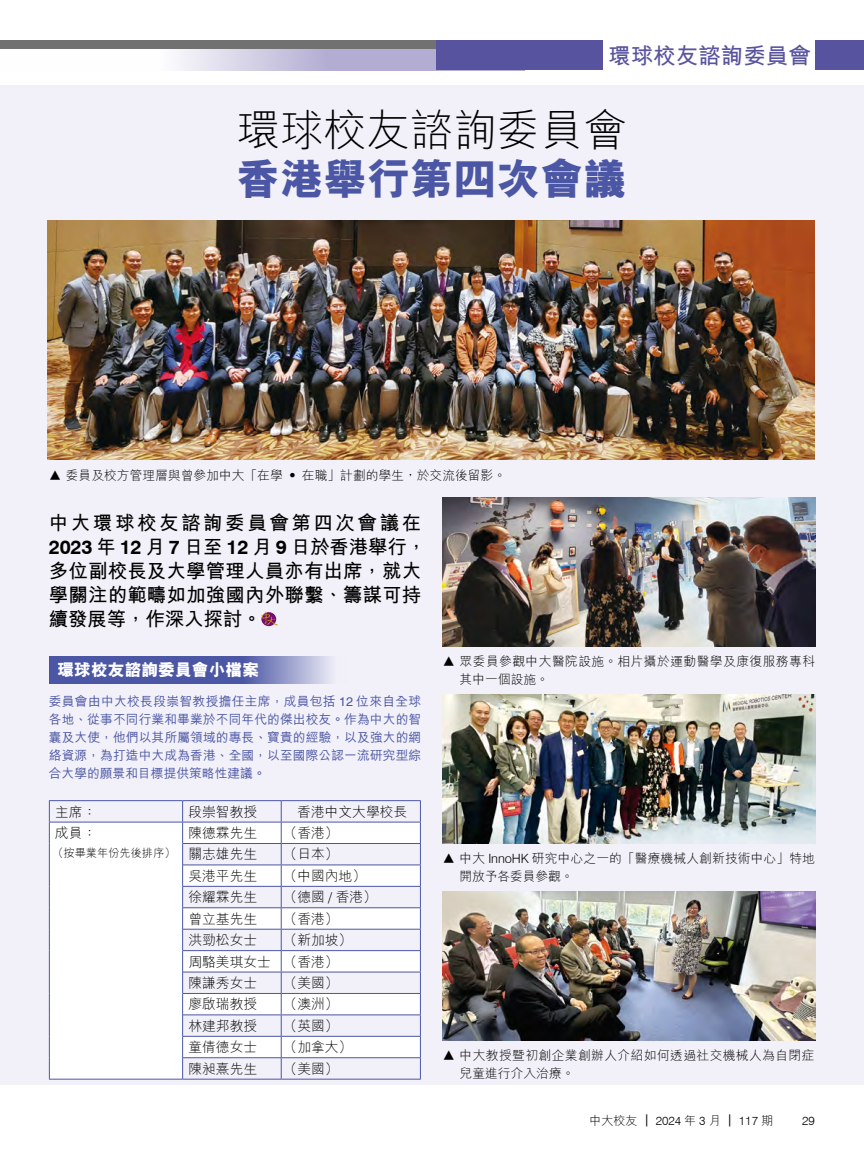
<style>
.page{position:relative;width:864px;height:1170px;background:#fff}
.page>*{position:absolute;margin:0;border:0;box-sizing:border-box;transform-origin:0 0}
.t1{font:800 43.35px "M Hei HK";color:#4b56a4}
.t2{font:300 43.35px "M Hei HK";color:#000}
.t3{font:700 22.5px "M Hei HK";color:#58539e}
.t4{font:700 19.5px/24px "M Hei HK";letter-spacing:.005em;color:#000}
.t5{font:800 16.8px "M Hei HK";color:#fff}
.t6{font:300 13.8px/21.5px "M Hei HK";color:#000}
.t7{font:500 12.75px/18px "M Hei HK";letter-spacing:.01em;color:#4b56a4;text-align:justify}
.t8{font:300 12.75px/18px "M Hei HK";letter-spacing:.01em;color:#000}
.t9{font:300 12.75px/18px "M Hei HK";letter-spacing:.03em;color:#000}
.t10{font:300 12.75px/18px "M Hei HK";letter-spacing:.035em;color:#000}
.t11{font:300 12px "M Hei HK";color:#000}
.t12{font:300 12px "Swiss 721 BT";color:#000}
.t13{font:300 11.25px "M Hei HK";color:#000}
.s1{font-family:"Swiss 721 BT"}
.s2{font-family:"Swiss 721 BT";font-weight:400}
</style>
<div class="page">
<div style="left:815px;top:41px;width:48px;height:29px;background:#58539e"></div>
<svg style="left:178px;top:49px;width:257px;height:21px;background:#c6c1de"></svg>
<div style="left:0;top:41px;width:524px;height:8px;background:#727171"></div>
<div style="left:435px;top:41px;width:167px;height:29px;background:#58539e"></div>
<div style="left:0;top:85px;width:863px;height:999px;background:#f2f1f9"></div>
<img style="left:48px;top:221px;width:766px;height:239px">
<svg style="left:261px;top:611px;width:17px;height:14px"></svg>
<img style="left:442px;top:497px;width:372px;height:149px">
<img style="left:442px;top:694px;width:372px;height:149px">
<img style="left:442px;top:891px;width:372px;height:148px">
<svg style="left:49px;top:656px;width:282px;height:27px;background:#636cb0"></svg>
<svg style="left:50px;top:822px;width:370px;height:256px;fill:#fff"></svg>
<svg style="left:182px;top:801px;width:1px;height:277px"></svg>
<svg style="left:281px;top:801px;width:1px;height:277px"></svg>
<hr style="left:49px;top:800px;width:133px;height:1px;background:#4b56a4">
<hr style="left:182px;top:800px;width:99px;height:1px;background:#4b56a4">
<hr style="left:281px;top:800px;width:139px;height:1px;background:#4b56a4">
<hr style="left:49px;top:821px;width:133px;height:1px;background:#4b56a4">
<svg style="left:49px;top:801px;width:1px;height:277px"></svg>
<hr style="left:49px;top:1078px;width:133px;height:1px;background:#4b56a4">
<hr style="left:182px;top:821px;width:99px;height:1px;background:#4b56a4">
<hr style="left:281px;top:821px;width:139px;height:1px;background:#4b56a4">
<hr style="left:183px;top:843px;width:98px;height:1px;background:#4b56a4">
<hr style="left:281px;top:843px;width:139px;height:1px;background:#4b56a4">
<hr style="left:183px;top:864px;width:98px;height:1px;background:#4b56a4">
<hr style="left:281px;top:864px;width:139px;height:1px;background:#4b56a4">
<hr style="left:183px;top:885px;width:98px;height:1px;background:#4b56a4">
<hr style="left:281px;top:885px;width:139px;height:1px;background:#4b56a4">
<hr style="left:183px;top:907px;width:98px;height:1px;background:#4b56a4">
<hr style="left:281px;top:907px;width:139px;height:1px;background:#4b56a4">
<hr style="left:183px;top:928px;width:98px;height:1px;background:#4b56a4">
<hr style="left:281px;top:928px;width:139px;height:1px;background:#4b56a4">
<hr style="left:183px;top:950px;width:98px;height:1px;background:#4b56a4">
<hr style="left:281px;top:950px;width:139px;height:1px;background:#4b56a4">
<hr style="left:183px;top:971px;width:98px;height:1px;background:#4b56a4">
<hr style="left:281px;top:971px;width:139px;height:1px;background:#4b56a4">
<hr style="left:183px;top:992px;width:98px;height:1px;background:#4b56a4">
<hr style="left:281px;top:992px;width:139px;height:1px;background:#4b56a4">
<hr style="left:183px;top:1014px;width:98px;height:1px;background:#4b56a4">
<hr style="left:281px;top:1014px;width:139px;height:1px;background:#4b56a4">
<hr style="left:183px;top:1035px;width:98px;height:1px;background:#4b56a4">
<hr style="left:281px;top:1035px;width:139px;height:1px;background:#4b56a4">
<hr style="left:183px;top:1057px;width:98px;height:1px;background:#4b56a4">
<hr style="left:281px;top:1057px;width:139px;height:1px;background:#4b56a4">
<svg style="left:420px;top:801px;width:1px;height:277px"></svg>
<hr style="left:182px;top:1078px;width:99px;height:1px;background:#4b56a4">
<hr style="left:281px;top:1078px;width:139px;height:1px;background:#4b56a4">
<h2 class="t3" style="left:608px;top:39px;width:204px">環球校友諮詢委員會</h2>
<h1 class="t2" style="left:236px;top:108px;width:392px">環球校友諮詢委員會</h1>
<h1 class="t1" style="left:236px;top:157px;width:392px">香港舉行第四次會議</h1>
<p class="t8" style="left:49px;top:466px;width:458px">▲ 委員及校方管理層與曾參加中大「在學 ‧ 在職」計劃的學生，於交流後留影。</p>
<h3 class="t4" style="left:49px;top:509px;width:379px">中大環球校友諮詢委員會第四次會議在<br><span class="s1">2023</span> 年 <span class="s1">12</span> 月 <span class="s1">7</span> 日至 <span class="s1">12</span> 月 <span class="s1">9</span> 日於香港舉行，多位副校長及大學管理人員亦有出席，就大學關注的範疇如加強國內外聯繫、籌謀可持續發展等，作深入探討。</h3>
<p class="t5" style="left:57px;top:661px;width:203px">環球校友諮詢委員會小檔案</p>
<p class="t7" style="left:49px;top:691px;width:374px">委員會由中大校長段崇智教授擔任主席，成員包括 <span class="s2">12</span> 位來自全球各地、從事不同行業和畢業於不同年代的傑出校友。作為中大的智囊及大使，他們以其所屬領域的專長、寶貴的經驗，以及強大的網絡資源，為打造中大成為香港、全國，以至國際公認一流研究型綜合大學的願景和目標提供策略性建議。</p>
<p class="t6" style="left:55px;top:800px;width:43px">主席：</p>
<p class="t6" style="left:188px;top:800px;width:70px">段崇智教授</p>
<p class="t6" style="left:297px;top:800px;width:111px">香港中文大學校長</p>
<p class="t6" style="left:55px;top:821px;width:43px">成員：</p>
<p class="t13" style="left:52px;top:846px;width:125px">（按畢業年份先後排序）</p>
<p class="t6" style="left:188px;top:822px;width:70px">陳德霖先生</p>
<p class="t6" style="left:283px;top:822px;width:56px">（香港）</p>
<p class="t6" style="left:188px;top:843px;width:70px">關志雄先生</p>
<p class="t6" style="left:283px;top:843px;width:56px">（日本）</p>
<p class="t6" style="left:188px;top:864px;width:70px">吳港平先生</p>
<p class="t6" style="left:283px;top:864px;width:84px">（中國內地）</p>
<p class="t6" style="left:188px;top:886px;width:70px">徐耀霖先生</p>
<p class="t6" style="left:283px;top:886px;width:95px">（德國 <span class="s1">/</span> 香港）</p>
<p class="t6" style="left:188px;top:907px;width:70px">曾立基先生</p>
<p class="t6" style="left:283px;top:907px;width:56px">（香港）</p>
<p class="t6" style="left:188px;top:929px;width:70px">洪勁松女士</p>
<p class="t6" style="left:188px;top:929px;width:165px;text-indent:95px">（新加坡）周駱美琪女士 （香港）陳謙秀女士</p>
<p class="t6" style="left:283px;top:971px;width:56px">（美國）</p>
<p class="t6" style="left:188px;top:993px;width:70px">廖啟瑞教授</p>
<p class="t6" style="left:283px;top:993px;width:56px">（澳洲）</p>
<p class="t6" style="left:188px;top:1014px;width:70px">林建邦教授</p>
<p class="t6" style="left:283px;top:1014px;width:56px">（英國）</p>
<p class="t6" style="left:188px;top:1036px;width:70px">童倩德女士</p>
<p class="t6" style="left:283px;top:1036px;width:70px">（加拿大）</p>
<p class="t6" style="left:188px;top:1057px;width:70px">陳昶熹先生</p>
<p class="t6" style="left:283px;top:1057px;width:56px">（美國）</p>
<p class="t10" style="left:459px;top:652px;width:357px;text-indent:-17px">▲ 眾委員參觀中大醫院設施。相片攝於運動醫學及康復服務專科其中一個設施。</p>
<p class="t8" style="left:459px;top:849px;width:357px;text-indent:-17px">▲ 中大 <span class="s1">InnoHK</span> 研究中心之一的「醫療機械人創新技術中心」特地開放予各委員參觀。</p>
<p class="t9" style="left:459px;top:1045px;width:356px;text-indent:-17px">▲ 中大教授暨初創企業創辦人介紹如何透過社交機械人為自閉症兒童進行介入治療。</p>
<p class="t11" style="left:589px;top:1114px;width:185px">中大校友｜ <span class="s1">2024</span> 年 <span class="s1">3</span> 月｜ <span class="s1">117</span> 期</p>
<p class="t12" style="left:801px;top:1113px;width:14px">29</p>
</div>
